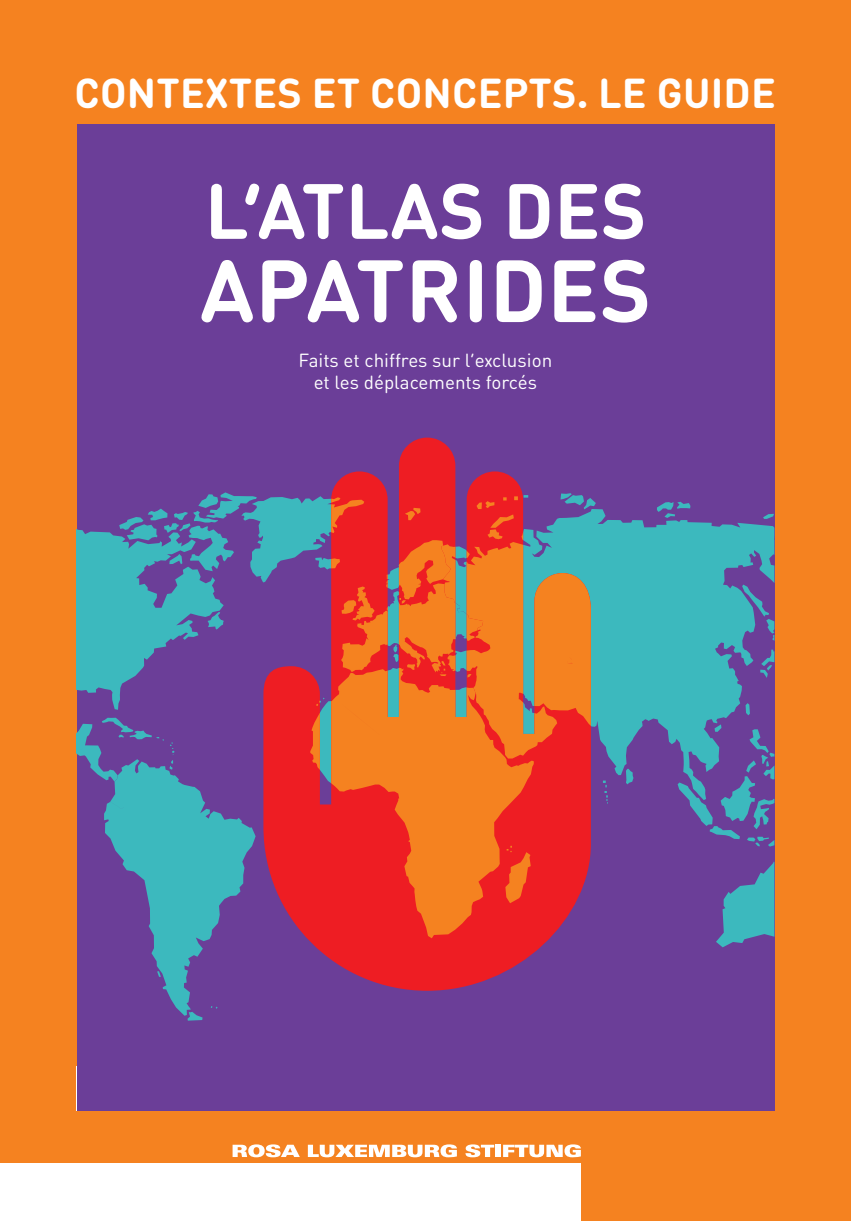
<style>
.page{position:relative;width:851px;height:1221px;background:#fff}
.page>*{position:absolute;margin:0;border:0;box-sizing:border-box;transform-origin:0 0}
.t1{font:700 86.7px "DIN Round OT";letter-spacing:.005em;color:#fff}
.t2{font:700 76.8px "DIN Round OT";letter-spacing:.005em;color:#fff}
.t3{font:700 41.25px "DIN Round OT";letter-spacing:.005em;color:#fff}
.t4{font:18.75px/22.5px "DIN Round OT";color:#fff;text-align:center}
</style>
<div class="page">
<div style="left:0;top:0;width:850px;height:1220px;background:#f58220"></div>
<div style="left:77px;top:124px;width:697px;height:986px;background:#6b3e98"></div>
<svg style="left:104px;top:781px;width:151px;height:239px"></svg>
<svg style="left:77px;top:492px;width:186px;height:289px"></svg>
<svg style="left:689px;top:803px;width:85px;height:144px"></svg>
<svg style="left:590px;top:498px;width:184px;height:305px;fill:#3cb9be"></svg>
<svg style="left:263px;top:437px;width:327px;height:553px;fill:#e71e27"></svg>
<svg style="left:310px;top:781px;width:224px;height:157px;background:#ef4122"></svg>
<svg style="left:441px;top:493px;width:149px;height:310px;background:#cd6f40"></svg>
<svg style="left:263px;top:492px;width:220px;height:289px"></svg>
<svg style="left:232px;top:1144px;width:68px;height:13px"></svg>
<svg style="left:308px;top:1144px;width:149px;height:13px"></svg>
<svg style="left:465px;top:1144px;width:29px;height:13px"></svg>
<div style="left:495px;top:1144px;width:5px;height:12px;background:#fff"></div>
<div style="left:0;top:1163px;width:580px;height:57px;background:#fff"></div>
<svg style="left:503px;top:1144px;width:77px;height:13px"></svg>
<h3 class="t3" style="left:75px;top:66px;width:702px">CONTEXTES ET CONCEPTS. LE GUIDE</h3>
<h2 class="t2" style="left:205px;top:161px;width:443px">L‘ATLAS DES</h2>
<h1 class="t1" style="left:199px;top:234px;width:453px">APATRIDES</h1>
<p class="t4" style="left:298px;top:348px;width:255px">Faits et chiffres sur l‘exclusion et les déplacements forcés</p>
</div>
